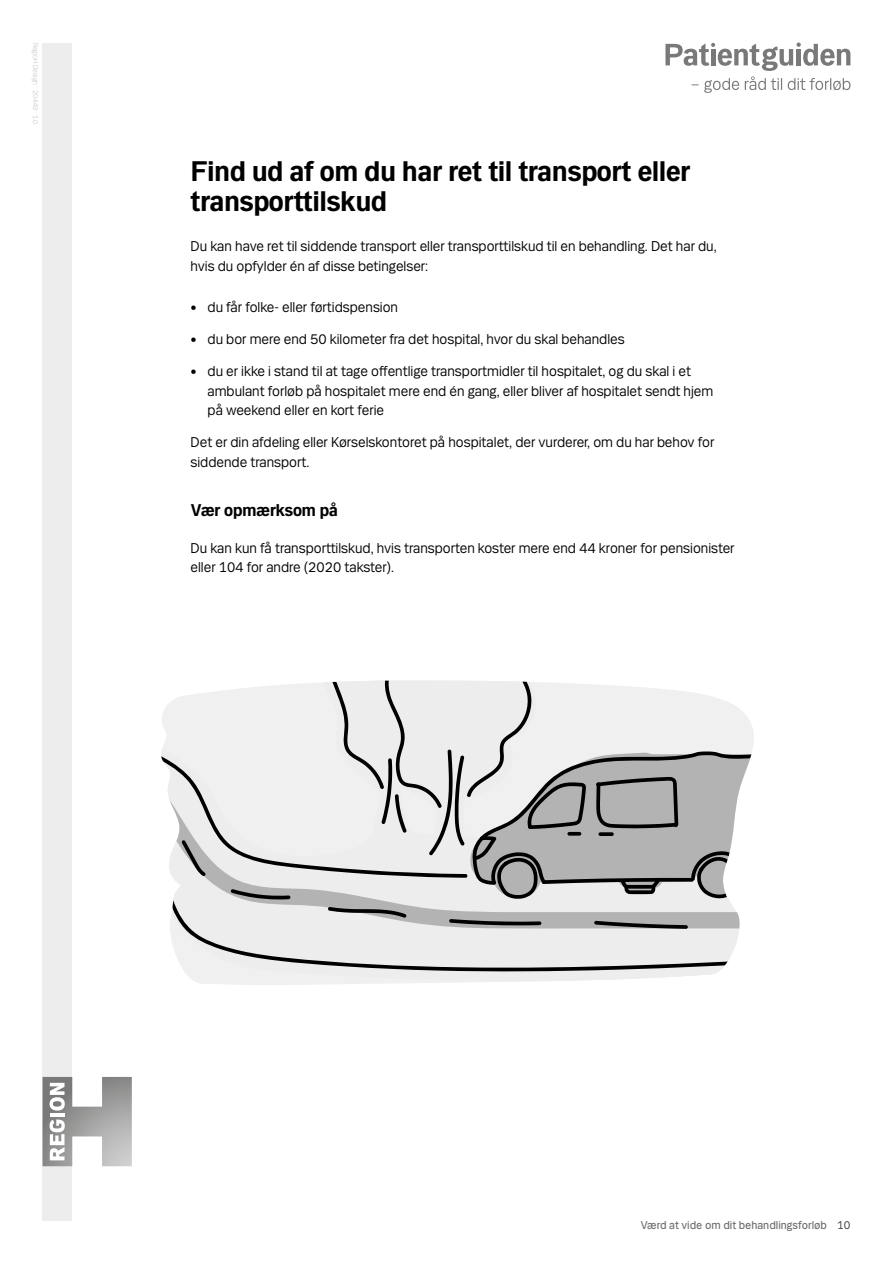
<style>
.page{position:relative;width:893px;height:1263px;background:#fff}
.page>*{position:absolute;margin:0;border:0;box-sizing:border-box;transform-origin:0 0}
.Overskrift_2{font:700 30px/30px "Mari";color:#000}
.Overskrift_3{font:700 18px "Mari";color:#000}
.brød{font:15px/19.5px "Mari";color:#000}
.Bullets{font:15px/19.5px "Mari";color:#000}
.t1{font:12px "Mari";color:#706f6f}
.t2{font:300 7.5px "Mari";color:#c1c0c0}
.s1{color:#3c3c3b}
</style>
<div class="page">
<svg style="left:161px;top:681px;width:593px;height:293px"></svg>
<div style="left:43px;top:43px;width:29px;height:1177px;background:#ededed"></div>
<svg style="left:43px;top:1077px;width:89px;height:89px"></svg>
<svg style="left:665px;top:43px;width:185px;height:50px"></svg>
<p class="t2" style="left:40px;top:43px;width:83px;rotate:90deg">RegioH Design . 20449 . 1.0</p>
<h2 class="Overskrift_2" style="left:191px;top:156px;width:501px">Find ud af om du har ret til transport eller transporttilskud</h2>
<p class="brød" style="left:191px;top:236px;width:528px">Du kan have ret til siddende transport eller transporttilskud til en behandling. Det har du, hvis du opfylder én af disse betingelser:</p>
<p class="Bullets" style="left:191px;top:296px;width:209px">• du får folke- eller førtidspension</p>
<p class="Bullets" style="left:191px;top:329px;width:436px">• du bor mere end 50 kilometer fra det hospital, hvor du skal behandles</p>
<p class="Bullets" style="left:208px;top:361px;width:507px;text-indent:-17px">• du er ikke i stand til at tage offentlige transportmidler til hospitalet, og du skal i et ambulant forløb på hospitalet mere end én gang, eller bliver af hospitalet sendt hjem på weekend eller en kort ferie</p>
<p class="brød" style="left:191px;top:432px;width:525px">Det er din afdeling eller Kørselskontoret på hospitalet, der vurderer, om du har behov for siddende transport.</p>
<h3 class="Overskrift_3" style="left:191px;top:500px;width:149px">Vær opmærksom på</h3>
<p class="brød" style="left:191px;top:537px;width:546px">Du kan kun få transporttilskud, hvis transporten koster mere end 44 kroner for pensionister eller 104 for andre (2020 takster).</p>
<p class="t1" style="left:641px;top:1218px;width:211px">Værd at vide om dit behandlingsforløb <span class="s1">10</span></p>
</div>
